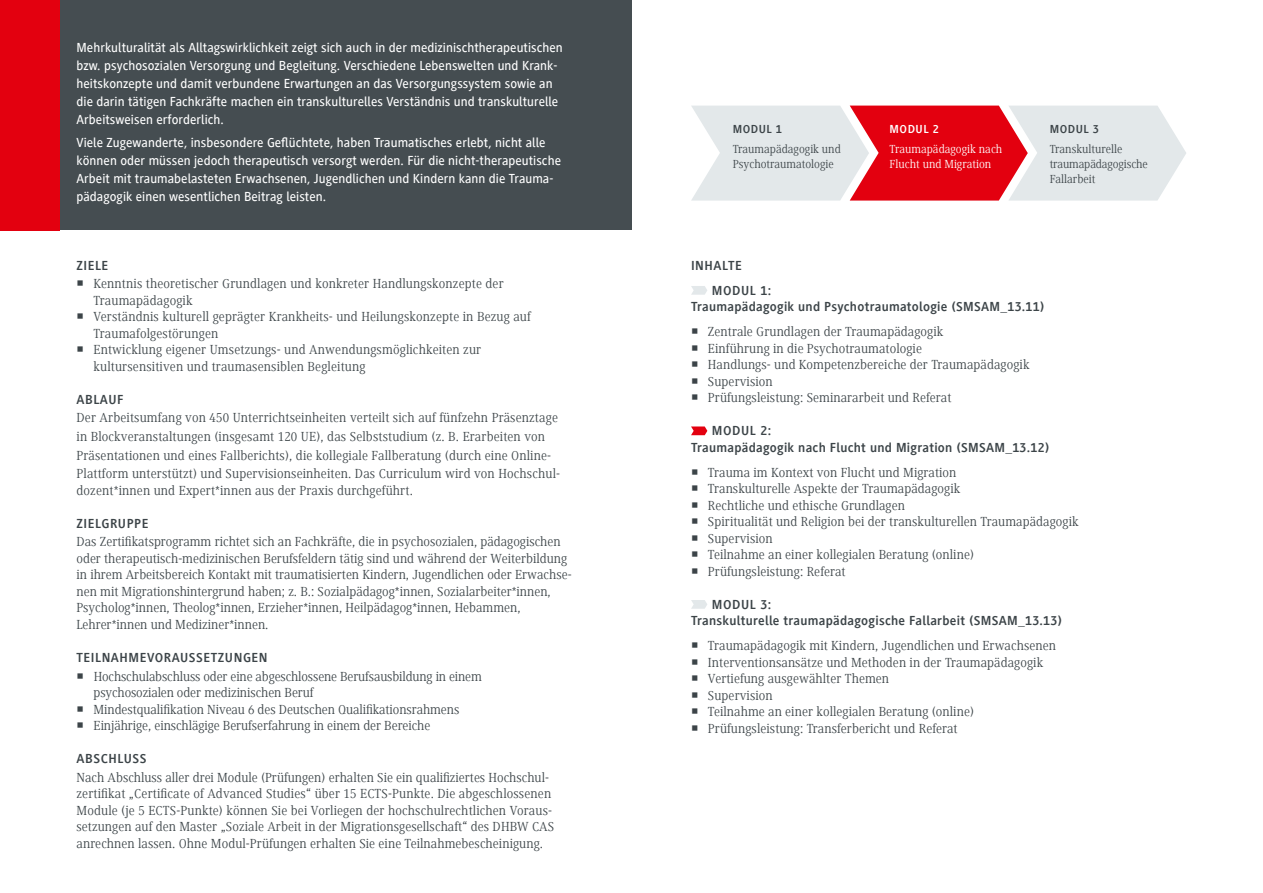
<style>
.page{position:relative;width:1263px;height:893px;background:#fff}
.page>*{position:absolute;margin:0;border:0;box-sizing:border-box;transform-origin:0 0}
.t1{font:13.5px/16.5px "Generis Serif Com";letter-spacing:.005em;color:#3c4448}
.t2{font:500 13.5px/18px "Generis Sans Com";letter-spacing:.005em;color:#fff}
.t3{font:700 13.5px/16.5px "Generis Sans Com";letter-spacing:.02em;color:#3c4448}
.t4{font:700 13.5px/25px "Generis Sans Com";letter-spacing:.04em;color:#3c4448}
.t5{font:12px/15px "Generis Serif Com";color:#3c4448}
.t6{font:12px/15px "Generis Serif Com";color:#fff}
.t7{font:700 12px "Generis Sans Com";letter-spacing:.04em;color:#3c4448}
.t8{font:700 12px "Generis Sans Com";letter-spacing:.04em;color:#fff}
</style>
<div class="page">
<svg style="left:691px;top:286px;width:16px;height:9px"></svg>
<svg style="left:691px;top:426px;width:16px;height:9px"></svg>
<svg style="left:691px;top:600px;width:16px;height:9px"></svg>
<div style="left:51px;top:0;width:580px;height:230px;background:#454d51"></div>
<div style="left:0;top:0;width:60px;height:230px;background:#e3000f"></div>
<svg style="left:691px;top:106px;width:495px;height:95px;background:#e5a4aa"></svg>
<p class="t2" style="left:77px;top:39px;width:488px">Mehrkulturalität als Alltagswirklichkeit zeigt sich auch in der medizinischtherapeutischen bzw. psychosozialen Versorgung und Begleitung. Verschiedene Lebenswelten und Krank&shy;heitskonzepte und damit verbundene Erwartungen an das Versorgungssystem sowie an die darin tätigen Fachkräfte machen ein transkulturelles Verständnis und transkulturelle Arbeitsweisen erforderlich.</p>
<p class="t2" style="left:77px;top:133px;width:486px">Viele Zugewanderte, insbesondere Geflüchtete, haben Traumatisches erlebt, nicht alle können oder müssen jedoch therapeutisch versorgt werden. Für die nicht-therapeutische Arbeit mit traumabelasteten Erwachsenen, Jugendlichen und Kindern kann die Trauma&shy;pädagogik einen wesentlichen Beitrag leisten.</p>
<p class="t3" style="left:77px;top:257px;width:33px">ZIELE</p>
<p class="t1" style="left:93px;top:276px;width:439px">Kenntnis theoretischer Grundlagen und konkreter Handlungskonzepte der Traumapädagogik<br>Verständnis kulturell geprägter Krankheits- und Heilungskonzepte in Bezug auf Traumafolgestörungen<br>Entwicklung eigener Umsetzungs- und Anwendungsmöglichkeiten zur kultursensitiven und traumasensiblen Begleitung</p>
<p class="t3" style="left:77px;top:391px;width:48px">ABLAUF</p>
<p class="t1" style="left:77px;top:409px;width:485px;line-height:18.6px">Der Arbeitsumfang von 450 Unterrichtseinheiten verteilt sich auf fünfzehn Präsenztage in Blockveranstaltungen (insgesamt 120 UE), das Selbststudium (z. B. Erarbeiten von Präsentationen und eines Fallberichts), die kollegiale Fallberatung (durch eine Online-Plattform unterstützt) und Supervisionseinheiten. Das Curriculum wird von Hochschul-</p>
<p class="t1" style="left:77px;top:482px;width:338px">dozent*innen und Expert*innen aus der Praxis durchgeführt.</p>
<p class="t4" style="left:77px;top:511px;width:73px">ZIELGRUPPE</p>
<p class="t1" style="left:77px;top:534px;width:497px">Das Zertifikatsprogramm richtet sich an Fachkräfte, die in psychosozialen, pädagogischen oder therapeutisch-medizinischen Berufsfeldern tätig sind und während der Weiterbildung in ihrem Arbeitsbereich Kontakt mit traumatisierten Kindern, Jugendlichen oder Erwachse&shy;nen mit Migrationshintergrund haben; z. B.: Sozialpädagog*innen, Sozialarbeiter*innen, Psycholog*innen, Theolog*innen, Erzieher*innen, Heilpädagog*innen, Hebammen, Lehrer*innen und Mediziner*innen.</p>
<p class="t4" style="left:77px;top:645px;width:193px">TEILNAHMEVORAUSSETZUNGEN</p>
<p class="t1" style="left:94px;top:668px;width:390px">Hochschulabschluss oder eine abgeschlossene Berufsausbildung in einem psychosozialen oder medizinischen Beruf<br>Mindestqualifikation Niveau 6 des Deutschen Qualifikationsrahmens Einjährige, einschlägige Berufserfahrung in einem der Bereiche</p>
<p class="t4" style="left:77px;top:746px;width:72px">ABSCHLUSS</p>
<p class="t1" style="left:77px;top:769px;width:479px">Nach Abschluss aller drei Module (Prüfungen) erhalten Sie ein qualifiziertes Hochschul&shy;zertifikat „Certificate of Advanced Studies“ über 15 ECTS-Punkte. Die abgeschlossenen Module (je 5 ECTS-Punkte) können Sie bei Vorliegen der hochschulrechtlichen Voraus&shy;setzungen auf den Master „Soziale Arbeit in der Migrationsgesellschaft“ des DHBW CAS anrechnen lassen. Ohne Modul-Prüfungen erhalten Sie eine Teilnahmebescheinigung.</p>
<p class="t7" style="left:733px;top:123px;width:51px">MODUL 1</p>
<p class="t5" style="left:733px;top:141px;width:110px">Traumapädagogik und<br>Psychotraumatologie</p>
<p class="t8" style="left:890px;top:123px;width:51px">MODUL 2</p>
<p class="t6" style="left:890px;top:141px;width:114px">Traumapädagogik nach<br>Flucht und Migration</p>
<p class="t7" style="left:1050px;top:123px;width:51px">MODUL 3</p>
<p class="t5" style="left:1050px;top:141px;width:100px">Transkulturelle traumapädagogische<br>Fallarbeit</p>
<p class="t4" style="left:712px;top:253px;width:61px;text-indent:-21px">INHALTE<br>MODUL 1:</p>
<p class="t3" style="left:691px;top:299px;width:355px">Traumapädagogik und Psychotraumatologie (SMSAM_13.11)</p>
<p class="t1" style="left:708px;top:324px;width:323px">Zentrale Grundlagen der Traumapädagogik<br>Einführung in die Psychotraumatologie<br>Handlungs- und Kompetenzbereiche der Traumapädagogik Supervision<br>Prüfungsleistung: Seminararbeit und Referat</p>
<p class="t3" style="left:691px;top:423px;width:360px;text-indent:21px">MODUL 2:<br>Traumapädagogik nach Flucht und Migration (SMSAM_13.12)</p>
<p class="t1" style="left:708px;top:464px;width:372px">Trauma im Kontext von Flucht und Migration<br>Transkulturelle Aspekte der Traumapädagogik<br>Rechtliche und ethische Grundlagen<br>Spiritualität und Religion bei der transkulturellen Traumapädagogik Supervision<br>Teilnahme an einer kollegialen Beratung (online)<br>Prüfungsleistung: Referat</p>
<p class="t3" style="left:691px;top:596px;width:373px;text-indent:21px">MODUL 3:<br>Transkulturelle traumapädagogische Fallarbeit (SMSAM_13.13)</p>
<p class="t1" style="left:708px;top:638px;width:350px">Traumapädagogik mit Kindern, Jugendlichen und Erwachsenen Interventionsansätze und Methoden in der Traumapädagogik Vertiefung ausgewählter Themen<br>Supervision<br>Teilnahme an einer kollegialen Beratung (online)<br>Prüfungsleistung: Transferbericht und Referat</p>
</div>
